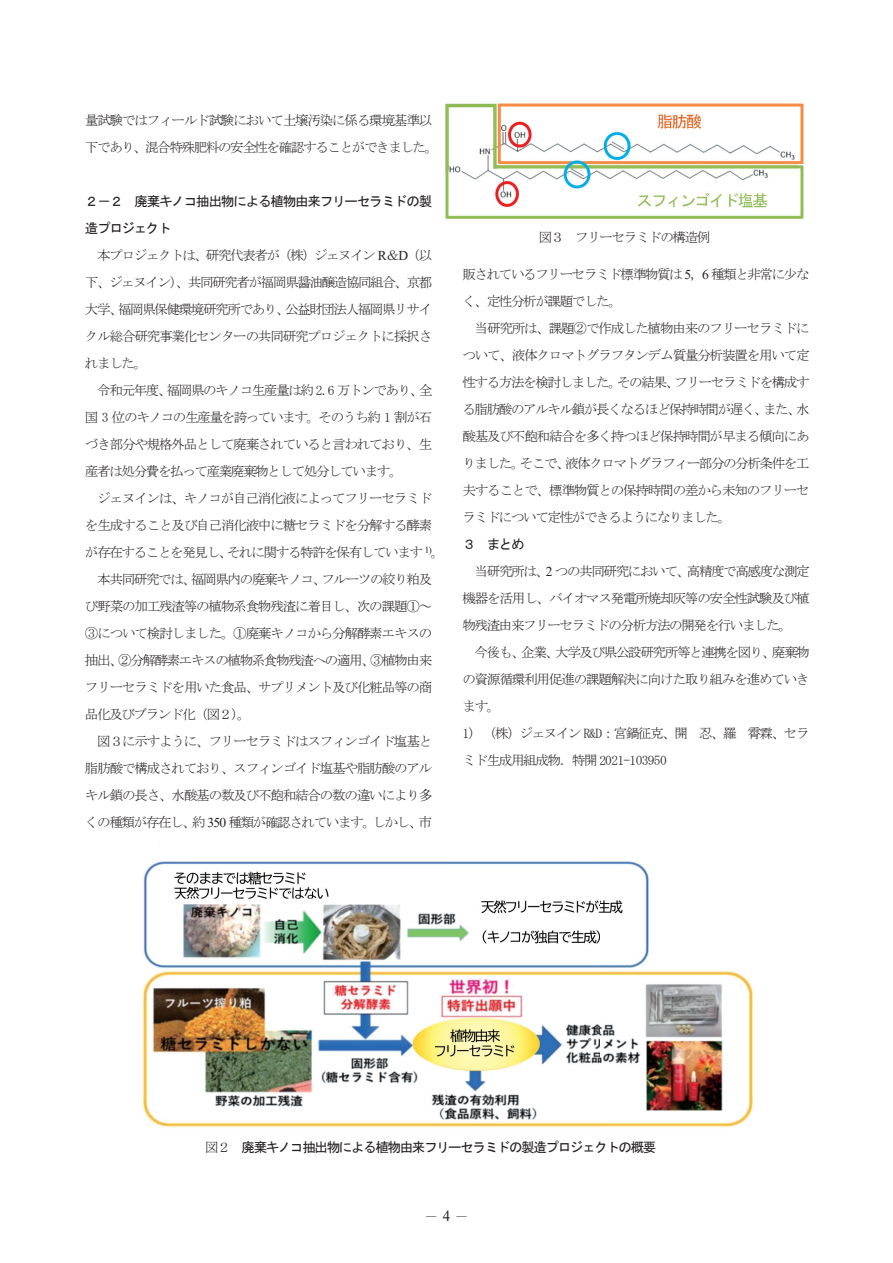
<style>
.page{position:relative;width:893px;height:1263px;background:#fff}
.page>*{position:absolute;margin:0;border:0;box-sizing:border-box;transform-origin:0 0}
.t1{font:15px "Motoya Mincho W3 90 msp RKSJ H";color:#231f20}
.t2{font:13.5px/27px "MS Mincho";letter-spacing:-.095em;color:#231f20;text-align:justify}
.t3{font:13.5px/27px "MS Gothic";letter-spacing:-.095em;color:#231f20}
.s1{font-family:"Times New Roman"}
.s2{font-family:"MS Mincho"}
</style>
<div class="page">
<img style="left:445px;top:103px;width:359px;height:116px">
<img style="left:143px;top:861px;width:611px;height:267px">
<p class="t2" style="left:85px;top:107px;width:355px">量試験ではフィールド試験において土壌汚染に係る環境基準以下であり、混合特殊肥料の安全性を確認することができました。</p>
<p class="t3" style="left:85px;top:188px;width:349px">２－２ 廃棄キノコ抽出物による植物由来フリーセラミドの製造プロジェクト</p>
<p class="t2" style="left:85px;top:242px;width:349px;text-indent:12px">本プロジェクトは、研究代表者が（株）ジェヌイン <span class="s1">R</span>＆<span class="s1">D</span>（以下、ジェヌイン）、共同研究者が福岡県醤油醸造協同組合、京都大学、福岡県保健環境研究所であり、公益財団法人福岡県リサイクル総合研究事業化センターの共同研究プロジェクトに採択されました。</p>
<p class="t2" style="left:85px;top:377px;width:349px;text-indent:12px">令和元年度、福岡県のキノコ生産量は約 2.6 万トンであり、全国 3 位のキノコの生産量を誇っています。そのうち約 1 割が石づき部分や規格外品として廃棄されていると言われており、生産者は処分費を払って産業廃棄物として処分しています。</p>
<p class="t2" style="left:97px;top:485px;width:337px">ジェヌインは、キノコが自己消化液によってフリーセラミド</p>
<p class="t2" style="left:85px;top:512px;width:349px">を生成すること及び自己消化液中に糖セラミドを分解する酵素</p>
<p class="t2" style="left:85px;top:539px;width:361px">が存在することを発見し、それに関する特許を保有しています <sup>1)</sup>。</p>
<p class="t2" style="left:97px;top:566px;width:337px">本共同研究では、福岡県内の廃棄キノコ、フルーツの絞り粕及</p>
<p class="t2" style="left:85px;top:593px;width:349px">び野菜の加工残渣等の植物系食物残渣に着目し、次の課題①～</p>
<p class="t2" style="left:85px;top:620px;width:349px">③について検討しました。①廃棄キノコから分解酵素エキスの</p>
<p class="t2" style="left:85px;top:647px;width:349px">抽出、②分解酵素エキスの植物系食物残渣への適用、③植物由来</p>
<p class="t2" style="left:85px;top:674px;width:349px">フリーセラミドを用いた食品、サプリメント及び化粧品等の商</p>
<p class="t2" style="left:85px;top:701px;width:167px">品化及びブランド化（図２）。</p>
<p class="t2" style="left:97px;top:728px;width:337px">図３に示すように、フリーセラミドはスフィンゴイド塩基と</p>
<p class="t2" style="left:85px;top:755px;width:349px">脂肪酸で構成されており、スフィンゴイド塩基や脂肪酸のアル</p>
<p class="t2" style="left:85px;top:782px;width:349px">キル鎖の長さ、水酸基の数及び不飽和結合の数の違いにより多</p>
<p class="t2" style="left:85px;top:809px;width:349px">くの種類が存在し、約 <span class="s1">350</span> 種類が確認されています。しかし、市</p>
<p class="t2" style="left:539px;top:223px;width:173px">図３ フリーセラミドの構造例</p>
<p class="t2" style="left:462px;top:260px;width:349px">販されているフリーセラミド標準物質は <span class="s1">5</span>，<span class="s1">6</span> 種類と非常に少なく、定性分析が課題でした。</p>
<p class="t2" style="left:462px;top:314px;width:349px;text-indent:12px">当研究所は、課題②で作成した植物由来のフリーセラミドについて、液体クロマトグラフタンデム質量分析装置を用いて定性する方法を検討しました。その結果、フリーセラミドを構成する脂肪酸のアルキル鎖が長くなるほど保持時間が遅く、また、水酸基及び不飽和結合を多く持つほど保持時間が早まる傾向にありました。そこで、液体クロマトグラフィー部分の分析条件を工夫することで、標準物質との保持時間の差から未知のフリーセラミドについて定性ができるようになりました。</p>
<p class="t3" style="left:462px;top:530px;width:64px">３ まとめ</p>
<p class="t2" style="left:462px;top:557px;width:349px;text-indent:12px">当研究所は、<span class="s1">2</span> つの共同研究において、高精度で高感度な測定機器を活用し、バイオマス発電所焼却灰等の安全性試験及び植物残渣由来フリーセラミドの分析方法の開発を行いました。</p>
<p class="t2" style="left:462px;top:638px;width:349px;text-indent:12px">今後も、企業、大学及び県公設研究所等と連携を図り、廃棄物の資源循環利用促進の課題解決に向けた取り組みを進めていきます。</p>
<p class="t2" style="left:462px;top:719px;width:349px">1) （株）ジェヌイン R&amp;D：宮鍋征克、開 忍、羅 霄霖、セラミド生成用組成物．特開 2021-103950</p>
<p class="t3" style="left:205px;top:1133px;width:453px"><span class="s2">図２</span> 廃棄キノコ抽出物による植物由来フリーセラミドの製造プロジェクトの概要</p>
<p class="t1" style="left:424px;top:1209px;width:46px">－ <span class="s1">4</span> －</p>
</div>
